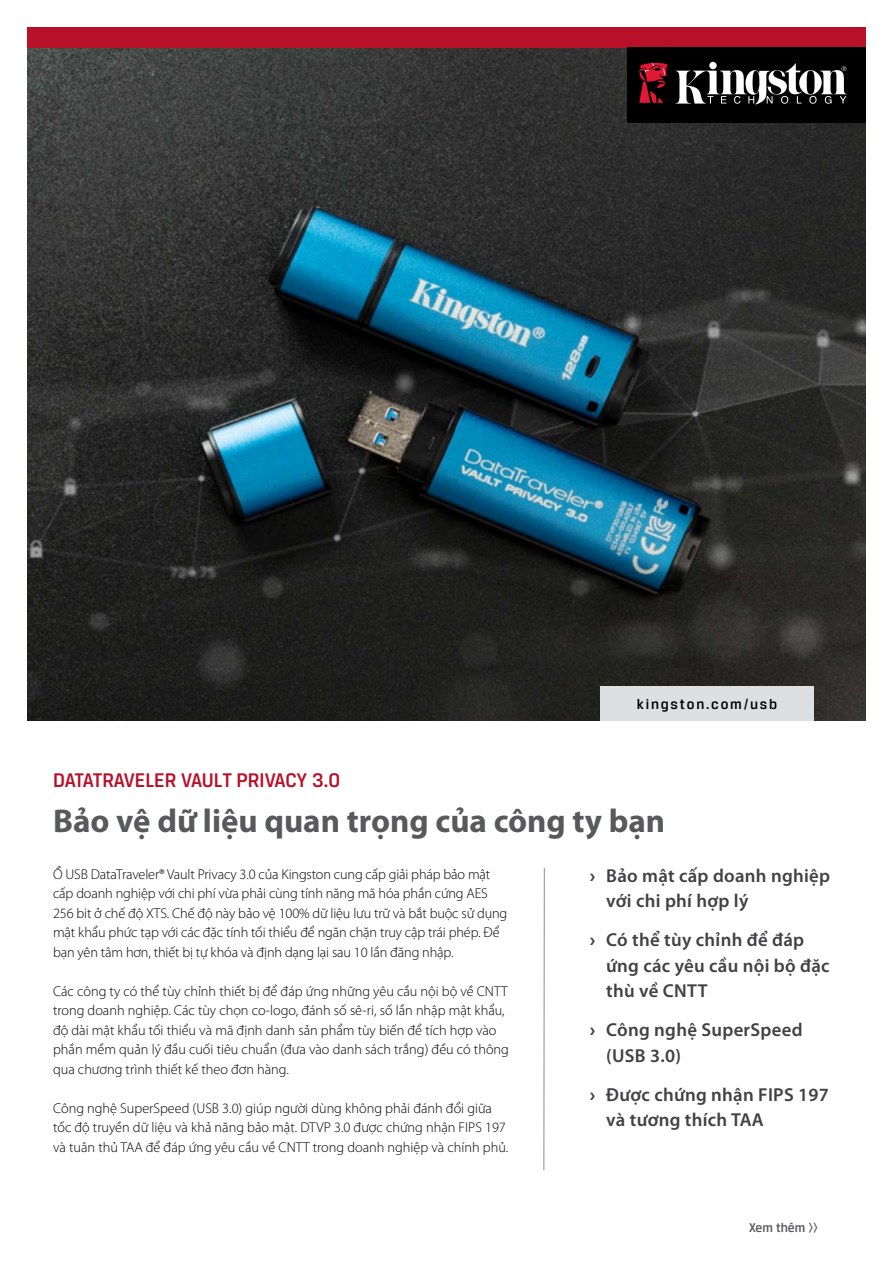
<style>
.page{position:relative;width:893px;height:1263px;background:#fff}
.page>*{position:absolute;margin:0;border:0;box-sizing:border-box;transform-origin:0 0}
.t1{font:700 33px "Myriad Pro";color:#58595b}
.t2{font:500 21px "Breuer Text";letter-spacing:-.01em;color:#b9102a}
.t3{font:600 18.75px/25.5px "Myriad Pro";letter-spacing:.015em;color:#414042}
.t4{font:500 15px "Breuer Text";letter-spacing:.12em;color:#000}
.t5{font:300 14.25px/19.5px "Myriad Pro";color:#000}
.t6{font:500 13.5px "Breuer Text";color:#58595b}
.s1{font-family:"Breuer Text";font-weight:700}
</style>
<div class="page">
<img style="left:27px;top:47px;width:839px;height:674px">
<div style="left:600px;top:686px;width:214px;height:35px;background:#dedfe0"></div>
<div style="left:27px;top:27px;width:839px;height:20px;background:#b9102a"></div>
<div style="left:628px;top:47px;width:238px;height:76px;background:#000"></div>
<svg style="left:675px;top:63px;width:172px;height:42px"></svg>
<svg style="left:639px;top:62px;width:29px;height:41px"></svg>
<svg style="left:543px;top:867px;width:2px;height:304px"></svg>
<h2 class="t2" style="left:53px;top:768px;width:289px">DATATRAVELER VAULT PRIVACY 3.0</h2>
<p class="t4" style="left:637px;top:696px;width:142px">kingston.com/usb</p>
<h1 class="t1" style="left:53px;top:799px;width:614px">Bảo vệ dữ liệu quan trọng của công ty bạn</h1>
<p class="t5" style="left:53px;top:864px;width:456px">Ổ USB DataTraveler® Vault Privacy 3.0 của Kingston cung cấp giải pháp bảo mật cấp doanh nghiệp với chi phí vừa phải cùng tính năng mã hóa phần cứng AES 256 bit ở chế độ XTS. Chế độ này bảo vệ 100% dữ liệu lưu trữ và bắt buộc sử dụng mật khẩu phức tạp với các đặc tính tối thiểu để ngăn chặn truy cập trái phép. Để bạn yên tâm hơn, thiết bị tự khóa và định dạng lại sau 10 lần đăng nhập.</p>
<p class="t5" style="left:53px;top:981px;width:457px">Các công ty có thể tùy chỉnh thiết bị để đáp ứng những yêu cầu nội bộ về CNTT trong doanh nghiệp. Các tùy chọn co-logo, đánh số sê-ri, số lần nhập mật khẩu, độ dài mật khẩu tối thiểu và mã định danh sản phẩm tùy biến để tích hợp vào phần mềm quản lý đầu cuối tiêu chuẩn (đưa vào danh sách trắng) đều có thông qua chương trình thiết kế theo đơn hàng.</p>
<p class="t5" style="left:53px;top:1098px;width:457px">Công nghệ SuperSpeed (USB 3.0) giúp người dùng không phải đánh đổi giữa tốc độ truyền dữ liệu và khả năng bảo mật. DTVP 3.0 được chứng nhận FIPS 197 và tuân thủ TAA để đáp ứng yêu cầu về CNTT trong doanh nghiệp và chính phủ.</p>
<h3 class="t3" style="left:606px;top:862px;width:225px;text-indent:-17px"><span class="s1">›</span> Bảo mật cấp doanh nghiệp với chi phí hợp lý</h3>
<h3 class="t3" style="left:606px;top:927px;width:225px;text-indent:-17px"><span class="s1">›</span> Có thể tùy chỉnh để đáp ứng các yêu cầu nội bộ đặc thù về CNTT</h3>
<h3 class="t3" style="left:606px;top:1017px;width:198px;text-indent:-17px"><span class="s1">›</span> Công nghệ SuperSpeed (USB 3.0)</h3>
<h3 class="t3" style="left:606px;top:1081px;width:224px;text-indent:-17px"><span class="s1">›</span> Được chứng nhận FIPS 197 và tương thích TAA</h3>
<p class="t6" style="left:749px;top:1220px;width:70px">Xem thêm &gt;&gt;</p>
</div>
